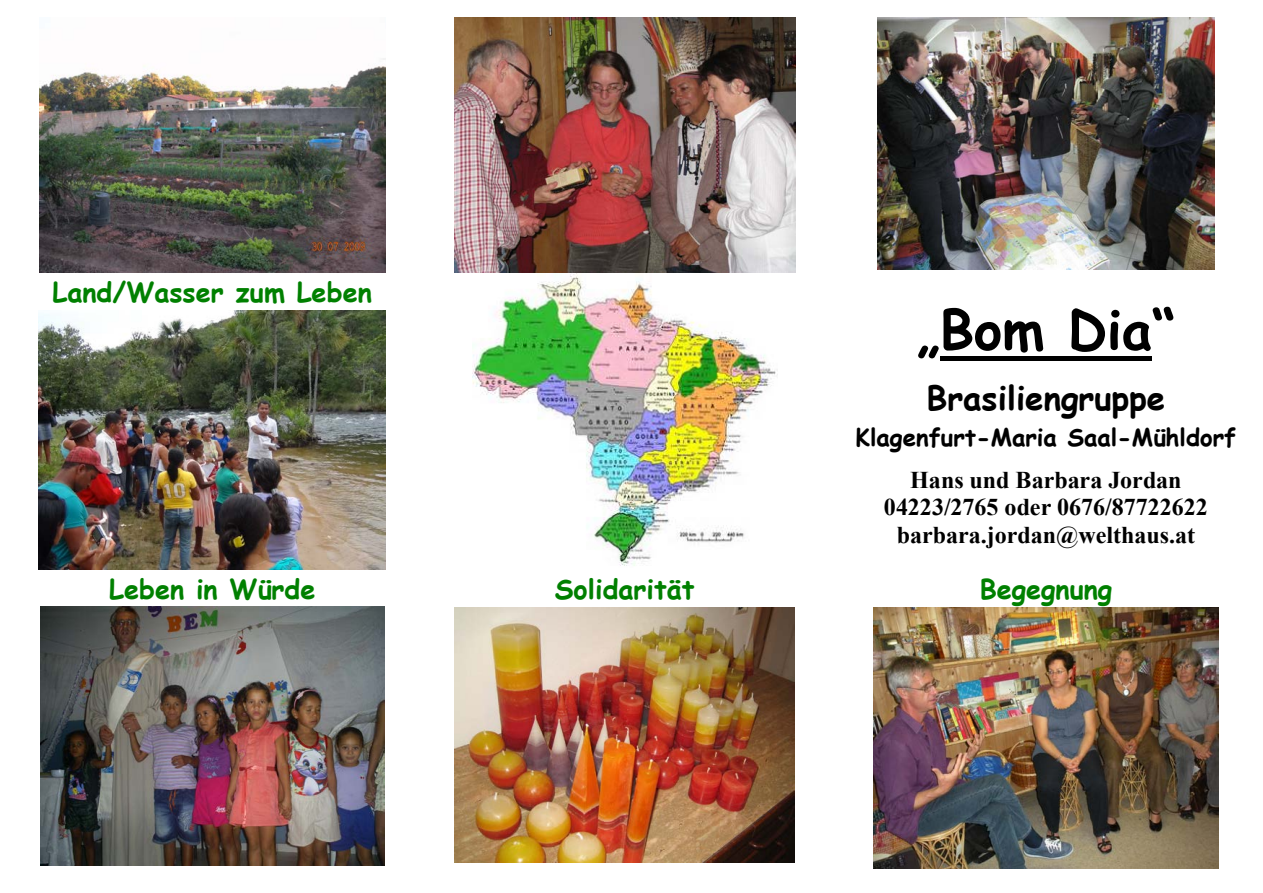
<style>
.page{position:relative;width:1263px;height:893px;background:#fff}
.page>*{position:absolute;margin:0;border:0;box-sizing:border-box;transform-origin:0 0}
.t1{font:700 54px "Comic Sans MS";color:#000}
.t2{font:700 33px "Comic Sans MS";color:#000}
.t3{font:700 27px "Comic Sans MS";color:#008000}
.t4{font:700 24px/27.6px "Times New Roman";color:#000;text-align:center}
.t5{font:700 24px "Comic Sans MS";color:#000}
</style>
<div class="page">
<img style="left:39px;top:58px;width:346px;height:214px">
<img style="left:39px;top:310px;width:347px;height:259px">
<img style="left:40px;top:607px;width:344px;height:258px">
<img style="left:454px;top:17px;width:341px;height:256px">
<img style="left:473px;top:273px;width:305px;height:293px">
<img style="left:454px;top:607px;width:340px;height:255px">
<img style="left:877px;top:17px;width:337px;height:253px">
<div style="left:940px;top:356px;width:212px;height:5px;background:#000"></div>
<img style="left:874px;top:607px;width:344px;height:262px">
<p class="t3" style="left:53px;top:273px;width:321px">Land/Wa ser zum Leben</p>
<p class="t3" style="left:47px;top:273px;width:321px">Land/Wasser zum Leben</p>
<p class="t3" style="left:42px;top:273px;width:321px">Land/Wasser zum Leben</p>
<h1 class="t1" style="left:917px;top:290px;width:260px">„Bom Dia“</h1>
<h2 class="t2" style="left:927px;top:373px;width:240px">Brasiliengruppe</h2>
<p class="t5" style="left:855px;top:419px;width:383px">Klagenfurt-Maria Saal-Mühldorf</p>
<p class="t4" style="left:884px;top:465px;width:325px">Hans und Barbara Jordan<br>04223/2765 oder 0676/87722622 barbara.jordan@welthaus.at</p>
<h1 class="t1" style="left:912px;top:290px;width:260px">„Bom Dia“</h1>
<h2 class="t2" style="left:922px;top:373px;width:240px">Brasiliengruppe</h2>
<p class="t5" style="left:850px;top:419px;width:383px">Klagenfurt-Maria Saal-Mühldorf</p>
<p class="t4" style="left:879px;top:465px;width:325px">Hans und Barbara Jordan<br>04223/2765 oder 0676/87722622 barbara.jordan@welthaus.at</p>
<h2 class="t2" style="left:932px;top:373px;width:240px">Brasiliengruppe</h2>
<p class="t5" style="left:861px;top:419px;width:383px">Klagenfurt-Maria Saal-Mühldorf</p>
<p class="t4" style="left:889px;top:465px;width:325px">Hans und Barbara Jordan<br>04 23/2765 oder 0676/8 7 26 2 barbara.jordan@welthaus.at</p>
<p class="t3" style="left:109px;top:569px;width:208px">Leben in Würde</p>
<p class="t3" style="left:565px;top:569px;width:141px">Solidarität</p>
<p class="t3" style="left:985px;top:569px;width:134px">Begegnung</p>
<p class="t3" style="left:104px;top:569px;width:208px">Leben in Würde</p>
<p class="t3" style="left:560px;top:569px;width:141px">Solidarität</p>
<p class="t3" style="left:980px;top:569px;width:134px">Begegnung</p>
<p class="t3" style="left:99px;top:569px;width:208px">Leben in Würde</p>
<p class="t3" style="left:555px;top:569px;width:141px">Solidarität</p>
<p class="t3" style="left:975px;top:569px;width:134px">Begegnung</p>
</div>
